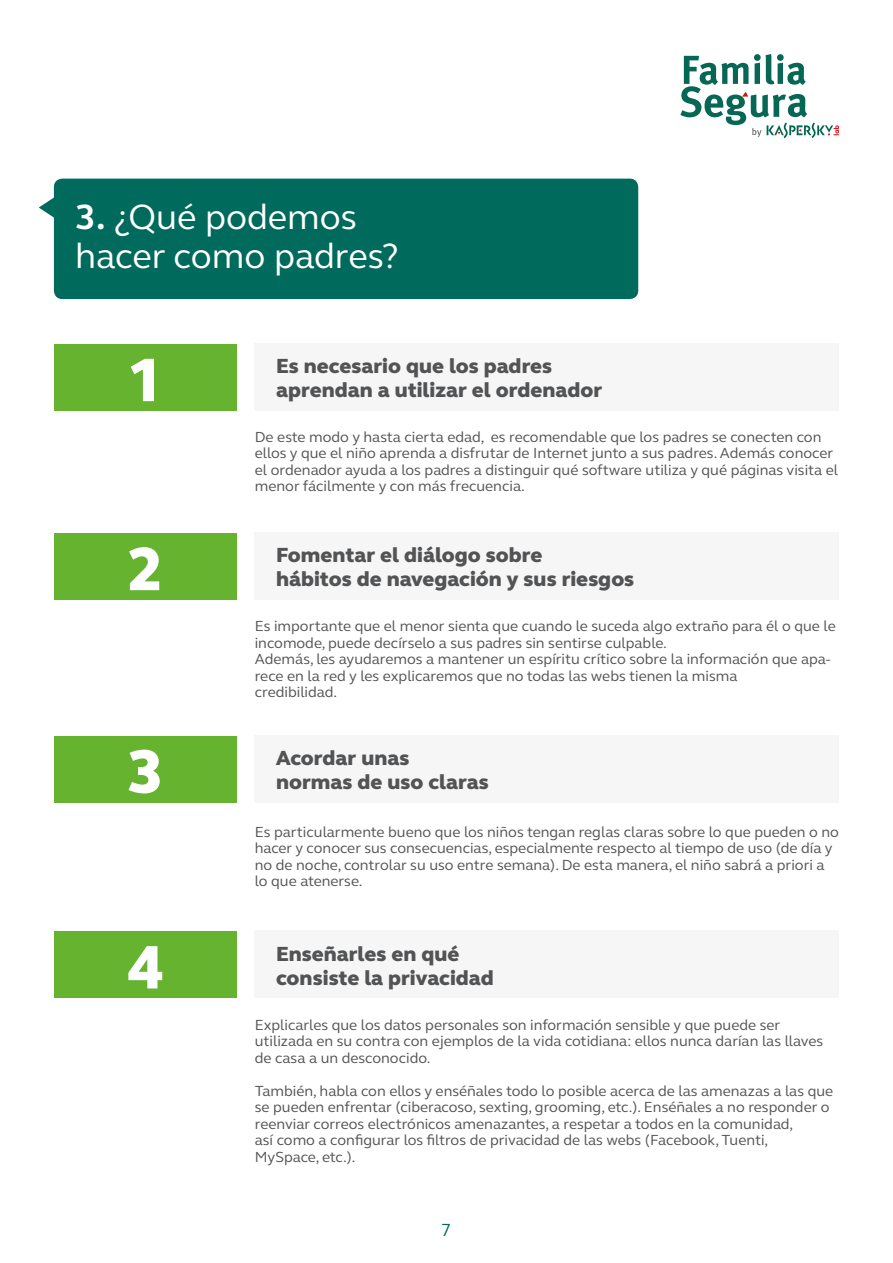
<style>
.page{position:relative;width:893px;height:1263px;background:#fff}
.page>*{position:absolute;margin:0;border:0;box-sizing:border-box;transform-origin:0 0}
.t1{font:800 63px "FS Elliot Pro";color:#fff}
.t2{font:36px/39px "FS Elliot Pro";color:#fff}
.t3{font:800 21px/24px "FS Elliot Pro";color:#525355}
.t4{font:18px "FS Elliot Pro";color:#006a5d}
.t5{font:15px/16.5px "FS Elliot Pro";color:#525355}
.s1{font-weight:700}
</style>
<div class="page">
<svg style="left:680px;top:54px;width:159px;height:84px"></svg>
<div style="left:255px;top:343px;width:584px;height:68px;background:#f6f6f6"></div>
<div style="left:255px;top:532px;width:584px;height:68px;background:#f6f6f6"></div>
<div style="left:255px;top:735px;width:584px;height:67px;background:#f6f6f6"></div>
<div style="left:255px;top:931px;width:584px;height:67px;background:#f6f6f6"></div>
<div style="left:54px;top:344px;width:183px;height:67px;background:#65b32e"></div>
<div style="left:54px;top:533px;width:183px;height:67px;background:#65b32e"></div>
<div style="left:54px;top:736px;width:183px;height:66px;background:#65b32e"></div>
<div style="left:54px;top:931px;width:183px;height:67px;background:#65b32e"></div>
<div style="left:54px;top:179px;width:584px;height:120px;background:#006a5d;border-radius:9px"></div>
<svg style="left:39px;top:196px;width:15px;height:23px"></svg>
<h2 class="t2" style="left:75px;top:196px;width:325px"><span class="s1">3.</span> ¿Qué podemos hacer como padres?</h2>
<h1 class="t1" style="left:127px;top:338px;width:38px">1</h1>
<h1 class="t1" style="left:127px;top:527px;width:38px">2</h1>
<h1 class="t1" style="left:127px;top:729px;width:38px">3</h1>
<h1 class="t1" style="left:127px;top:925px;width:38px">4</h1>
<h3 class="t3" style="left:276px;top:354px;width:328px">Es necesario que los padres aprendan a utilizar el ordenador</h3>
<p class="t5" style="left:255px;top:428px;width:585px">De este modo y hasta cierta edad, es recomendable que los padres se conecten con ellos y que el niño aprenda a disfrutar de Internet junto a sus padres. Además conocer el ordenador ayuda a los padres a distinguir qué software utiliza y qué páginas visita el menor fácilmente y con más frecuencia.</p>
<h3 class="t3" style="left:276px;top:543px;width:360px">Fomentar el diálogo sobre<br>hábitos de navegación y sus riesgos</h3>
<p class="t5" style="left:255px;top:617px;width:582px">Es importante que el menor sienta que cuando le suceda algo extraño para él o que le incomode, puede decírselo a sus padres sin sentirse culpable.<br>Además, les ayudaremos a mantener un espíritu crítico sobre la información que apa&shy;rece en la red y les explicaremos que no todas las webs tienen la misma<br>credibilidad.</p>
<h3 class="t3" style="left:276px;top:745px;width:214px">Acordar unas normas de uso claras</h3>
<p class="t5" style="left:255px;top:823px;width:586px">Es particularmente bueno que los niños tengan reglas claras sobre lo que pueden o no hacer y conocer sus consecuencias, especialmente respecto al tiempo de uso (de día y no de noche, controlar su uso entre semana). De esta manera, el niño sabrá a priori a lo que atenerse.</p>
<h3 class="t3" style="left:276px;top:942px;width:219px">Enseñarles en qué consiste la privacidad</h3>
<p class="t5" style="left:255px;top:1016px;width:570px">Explicarles que los datos personales son información sensible y que puede ser utilizada en su contra con ejemplos de la vida cotidiana: ellos nunca darían las llaves de casa a un desconocido.</p>
<p class="t5" style="left:255px;top:1082px;width:580px">También, habla con ellos y enséñales todo lo posible acerca de las amenazas a las que se pueden enfrentar (ciberacoso, sexting, grooming, etc.). Enséñales a no responder o reenviar correos electrónicos amenazantes, a respetar a todos en la comunidad,<br>así como a configurar los filtros de privacidad de las webs (Facebook, Tuenti, MySpace, etc.).</p>
<p class="t4" style="left:441px;top:1218px;width:12px">7</p>
</div>
